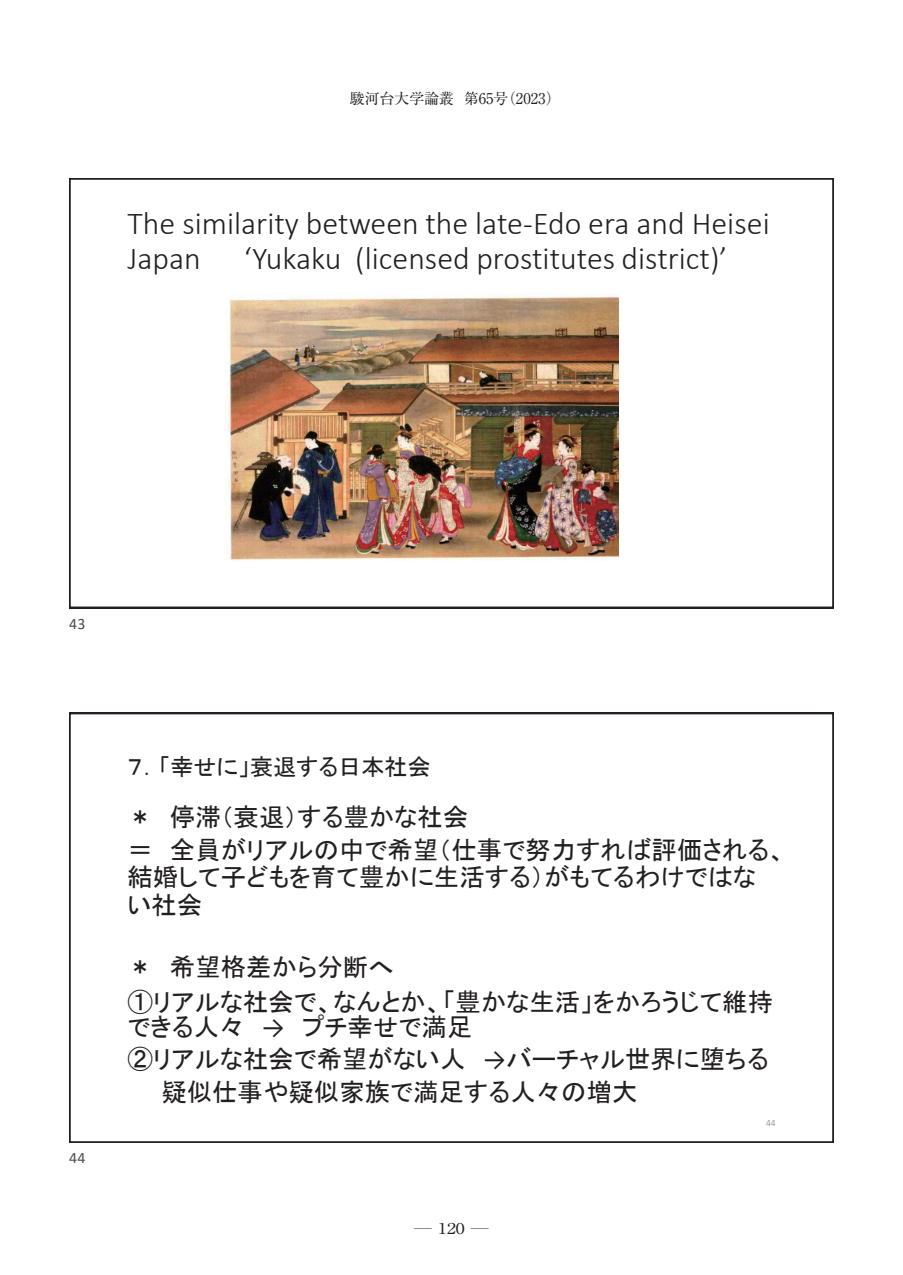
<style>
.page{position:relative;width:903px;height:1275px;background:#fff}
.page>*{position:absolute;margin:0;border:0;box-sizing:border-box;transform-origin:0 0}
.t1{font:300 31.85px/34.5px "Calibri";color:#231f20}
.t2{font:25.38px/32.4px "MS P Gothic";color:#231f20}
.t3{font:23.1px "MS P Gothic";color:#231f20}
.t4{font:15.92px "Calibri";color:#4b4c4d}
.t5{font:14.88px "Ryumin Pro";color:#231f20}
.t6{font:14.88px "Ryumin Pro";color:#231f20;scale:1.2 1}
.t7{font:9.62px "Calibri";color:#9b9ca0}
.s1{font-family:"Calibri"}
.s2{font-family:"Koz Min Pr 6 N";font-weight:500}
</style>
<div class="page">
<img style="left:69px;top:178px;width:765px;height:430px">
<svg style="left:69px;top:713px;width:765px;height:430px"></svg>
<p class="t5" style="left:350px;top:86px;width:212px">駿河台大学論叢 第65号（2023）</p>
<p class="t1" style="left:128px;top:206px;width:644px">The similarity between the late-Edo era and Heisei<br>Japan</p>
<p class="t1" style="left:244px;top:241px;width:485px">‘Yukaku (licensed prostitutes district)’</p>
<p class="t4" style="left:69px;top:612px;width:18px">43</p>
<p class="t4" style="left:69px;top:1147px;width:18px">44</p>
<p class="t3" style="left:128px;top:755px;width:305px">７．「幸せに」衰退する日本社会</p>
<p class="t2" style="left:128px;top:801px;width:660px">＊ 停滞（衰退）する豊かな社会<br>＝ 全員がリアルの中で希望（仕事で努力すれば評価される、</p>
<p class="t2" style="left:128px;top:863px;width:630px;line-height:27.5px">結婚して子どもを育て豊かに生活する）がもてるわけではない社会</p>
<p class="t2" style="left:128px;top:950px;width:647px;line-height:34.5px">＊ 希望格差から分断へ<br>①リアルな社会で、なんとか、「豊かな生活」をかろうじて維持</p>
<p class="t2" style="left:128px;top:1011px;width:346px">できる人々 <span class="s1">→</span> プチ幸せで満足</p>
<p class="t2" style="left:128px;top:1043px;width:643px">②リアルな社会で希望がない人 <span class="s1">→</span>バーチャル世界に堕ちる</p>
<p class="t2" style="left:161px;top:1075px;width:478px">疑似仕事や疑似家族で満足する人々の増大</p>
<p class="t7" style="left:766px;top:1116px;width:11px">44</p>
<p class="t6" style="left:414px;top:1217px;width:63px"><span class="s2">―</span> 120 <span class="s2">―</span></p>
</div>
